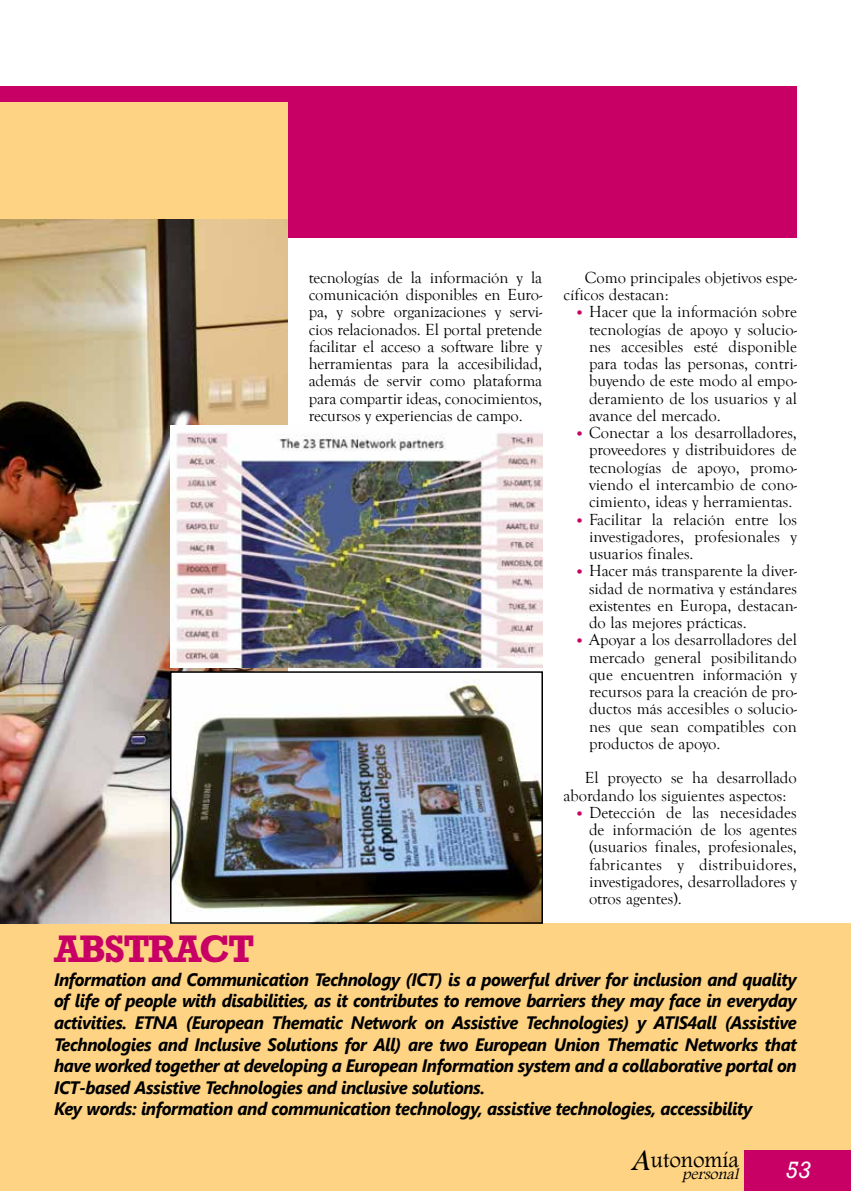
<style>
.page{position:relative;width:851px;height:1191px;background:#fff}
.page>*{position:absolute;margin:0;border:0;box-sizing:border-box;transform-origin:0 0}
.t1{font:700 39px "Rockwell";letter-spacing:-.05em;color:#c80065}
.t2{font:italic 30.75px "Footlight MT Light";color:#000}
.t3{font:italic 24px "Rockwell";color:#fff}
.t4{font:22.5px "Footlight MT Light";color:#000}
.RESUMEN{font:italic 700 18px/21.6px "Segoe UI";letter-spacing:-.025em;color:#000;text-align:justify;scale:.95 1}
.TEXTO{font:16.5px/17.2px "Goudy Old Style T";color:#000;text-align:justify}
.t5{font:italic 15.9px "Footlight MT Light";color:#000}
.s1{font-family:"Segoe UI";font-weight:700;color:#c80065}
</style>
<div class="page">
<div style="left:0;top:86px;width:796px;height:152px;background:#c80065"></div>
<div style="left:0;top:923px;width:850px;height:268px;background:#fed383"></div>
<div style="left:0;top:102px;width:287px;height:511px;background:#fed383"></div>
<div style="left:744px;top:1150px;width:106px;height:41px;background:#c80065"></div>
<img style="left:0;top:219px;width:287px;height:704px">
<img style="left:171px;top:425px;width:371px;height:243px">
<img style="left:173px;top:674px;width:367px;height:246px">
<div style="left:170px;top:671px;width:373px;height:252px;border:2px solid #000"></div>
<p class="TEXTO" style="left:309px;top:269px;width:235px">tecnologías de la información y la comunicación disponibles en Euro&shy;pa, y sobre organizaciones y servi&shy;cios relacionados. El portal pretende facilitar el acceso a software libre y herramientas para la accesibilidad, además de servir como plataforma para compartir ideas, conocimientos, recursos y experiencias de campo.</p>
<p class="TEXTO" style="left:563px;top:269px;width:235px;text-indent:21px">Como principales objetivos espe&shy;cíficos destacan:</p>
<p class="TEXTO" style="left:589px;top:304px;width:209px;text-indent:-13px"><span class="s1">•</span> Hacer que la información sobre tecnologías de apoyo y solucio&shy;nes accesibles esté disponible para todas las personas, contri&shy;buyendo de este modo al empo&shy;deramiento de los usuarios y al avance del mercado.</p>
<p class="TEXTO" style="left:589px;top:424px;width:209px;text-indent:-13px"><span class="s1">•</span> Conectar a los desarrolladores, proveedores y distribuidores de tecnologías de apoyo, promo&shy;viendo el intercambio de cono&shy;cimiento, ideas y herramientas.</p>
<p class="TEXTO" style="left:589px;top:511px;width:209px;text-indent:-13px"><span class="s1">•</span> Facilitar la relación entre los investigadores, profesionales y usuarios finales.</p>
<p class="TEXTO" style="left:589px;top:562px;width:209px;text-indent:-13px"><span class="s1">•</span> Hacer más transparente la diver&shy;sidad de normativa y estándares existentes en Europa, destacan&shy;do las mejores prácticas.</p>
<p class="TEXTO" style="left:589px;top:631px;width:209px;text-indent:-13px"><span class="s1">•</span> Apoyar a los desarrolladores del mercado general posibilitando que encuentren información y recursos para la creación de pro&shy;ductos más accesibles o solucio&shy;nes que sean compatibles con productos de apoyo.</p>
<p class="TEXTO" style="left:563px;top:769px;width:235px;text-indent:21px">El proyecto se ha desarrollado abordando los siguientes aspectos:</p>
<p class="TEXTO" style="left:589px;top:804px;width:209px;text-indent:-13px"><span class="s1">•</span> Detección de las necesidades de información de los agentes (usuarios finales, profesionales, fabricantes y distribuidores, investigadores, desarrolladores y otros agentes).</p>
<p class="t1" style="left:54px;top:926px;width:202px">ABSTRACT</p>
<p class="RESUMEN" style="left:54px;top:967px;width:783px">Information and Communication Technology (ICT) is a powerful driver for inclusion and quality of life of people with disabilities, as it contributes to remove barriers they may face in everyday activities. ETNA (European Thematic Network on Assistive Technologies) y ATIS4all (Assistive Technologies and Inclusive Solutions for All) are two European Union Thematic Networks that have worked together at developing a European Information system and a collaborative portal on ICT-based Assistive Technologies and inclusive solutions.</p>
<p class="RESUMEN" style="left:54px;top:1097px;width:736px">Key words: information and communication technology, assistive technologies, accessibility</p>
<p class="t2" style="left:630px;top:1141px;width:27px">A</p>
<p class="t4" style="left:650px;top:1146px;width:90px">utonomía</p>
<p class="t5" style="left:682px;top:1164px;width:61px">personal</p>
<p class="t3" style="left:785px;top:1156px;width:27px">53</p>
</div>
